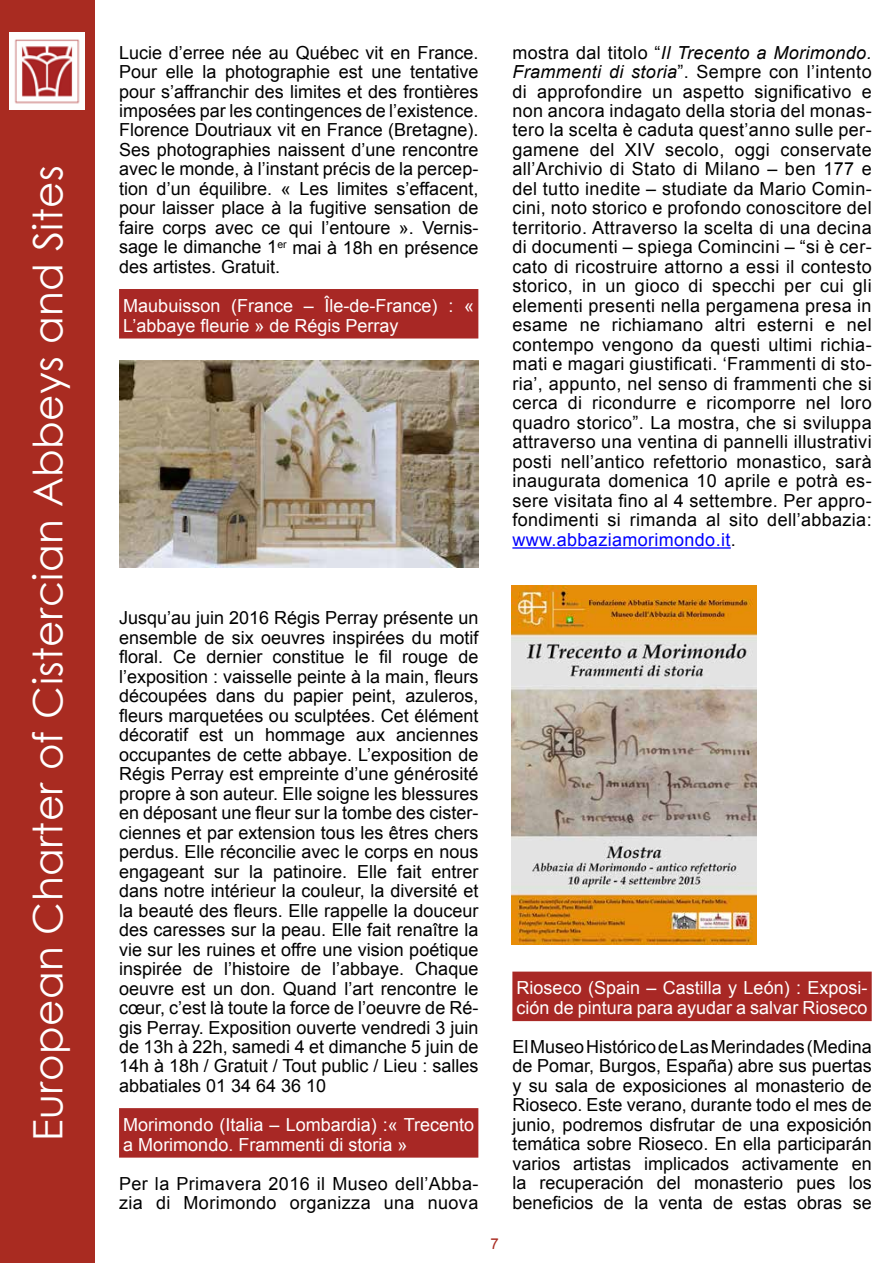
<style>
.page{position:relative;width:893px;height:1263px;background:#fff}
.page>*{position:absolute;margin:0;border:0;box-sizing:border-box;transform-origin:0 0}
.t1{font:40.5px "Century Gothic";letter-spacing:.01em;color:#fff}
.t2{font:18px/19.5px "Arial";color:#000;text-align:justify}
.t3{font:18px/19.5px "Arial";color:#fff}
.t4{font:18px/19.5px "Arial";letter-spacing:.02em;color:#000}
.t5{font:15px "Arial";color:#a92b21}
.s1{font-style:italic}
.s2{color:#00f}
</style>
<div class="page">
<div style="left:0;top:0;width:95px;height:1263px;background:#a92b21"></div>
<img style="left:10px;top:33px;width:75px;height:76px">
<div style="left:119px;top:289px;width:359px;height:49px;background:#a82825"></div>
<div style="left:119px;top:1108px;width:359px;height:49px;background:#a82825"></div>
<hr style="left:512px;top:547px;width:219px;height:2px;background:#00f">
<div style="left:512px;top:971px;width:360px;height:50px;background:#a82825"></div>
<img style="left:120px;top:361px;width:358px;height:206px">
<img style="left:512px;top:585px;width:245px;height:360px">
<h1 class="t1" style="left:20px;top:1141px;width:977px;rotate:-90deg">European Charter of Cistercian Abbeys and Sites</h1>
<p class="t2" style="left:119px;top:43px;width:361px">Lucie d’erree née au Québec vit en France.<br>Pour elle la photographie est une tentative pour s’affranchir des limites et des frontières imposées par les contingences de l’existence.<br>Florence Doutriaux vit en France (Bretagne).<br>Ses photographies naissent d’une rencontre avec le monde, à l’instant précis de la percep&shy;tion d’un équilibre. « Les limites s’effacent, pour laisser place à la fugitive sensation de faire corps avec ce qui l’entoure ». Vernis&shy;sage le dimanche 1<sup>er</sup> mai à 18h en présence des artistes. Gratuit.</p>
<p class="t3" style="left:123px;top:296px;width:352px">Maubuisson (France – Île-de-France) : «<br>L’abbaye fleurie » de Régis Perray</p>
<p class="t2" style="left:512px;top:43px;width:361px">mostra dal titolo “<span class="s1">Il Trecento a Morimondo.<br>Frammenti di storia</span>”. Sempre con l’intento di approfondire un aspetto significativo e non ancora indagato della storia del monas&shy;tero la scelta è caduta quest’anno sulle per&shy;gamene del XIV secolo, oggi conservate all’Archivio di Stato di Milano – ben 177 e del tutto inedite – studiate da Mario Comin&shy;cini, noto storico e profondo conoscitore del territorio. Attraverso la scelta di una decina di documenti – spiega Comincini – “si è cer&shy;cato di ricostruire attorno a essi il contesto storico, in un gioco di specchi per cui gli elementi presenti nella pergamena presa in esame ne richiamano altri esterni e nel contempo vengono da questi ultimi richia&shy;mati e magari giustificati. ‘Frammenti di sto&shy;ria’, appunto, nel senso di frammenti che si cerca di ricondurre e ricomporre nel loro quadro storico”. La mostra, che si sviluppa attraverso una ventina di pannelli illustrativi posti nell’antico refettorio monastico, sarà inaugurata domenica 10 aprile e potrà es&shy;sere visitata fino al 4 settembre. Per appro&shy;fondimenti si rimanda al sito dell’abbazia: <span class="s2">www.abbaziamorimondo.it</span>.</p>
<p class="t2" style="left:119px;top:608px;width:361px">Jusqu’au juin 2016 Régis Perray présente un ensemble de six oeuvres inspirées du motif floral. Ce dernier constitue le fil rouge de l’exposition : vaisselle peinte à la main, fleurs découpées dans du papier peint, azuleros, fleurs marquetées ou sculptées. Cet élément décoratif est un hommage aux anciennes occupantes de cette abbaye. L’exposition de Régis Perray est empreinte d’une générosité propre à son auteur. Elle soigne les blessures en déposant une fleur sur la tombe des cister&shy;ciennes et par extension tous les êtres chers perdus. Elle réconcilie avec le corps en nous engageant sur la patinoire. Elle fait entrer dans notre intérieur la couleur, la diversité et la beauté des fleurs. Elle rappelle la douceur des caresses sur la peau. Elle fait renaître la vie sur les ruines et offre une vision poétique inspirée de l’histoire de l’abbaye. Chaque oeuvre est un don. Quand l’art rencontre le cœur, c’est là toute la force de l’oeuvre de Ré&shy;gis Perray. Exposition ouverte vendredi 3 juin de 13h à 22h, samedi 4 et dimanche 5 juin de 14h à 18h / Gratuit / Tout public / Lieu : salles abbatiales 01 34 64 36 10</p>
<p class="t3" style="left:123px;top:1115px;width:352px">Morimondo (Italia – Lombardia) :« Trecento a Morimondo. Frammenti di storia »</p>
<p class="t4" style="left:119px;top:1173px;width:361px">Per la Primavera 2016 il Museo dell’Abba&shy;zia di Morimondo organizza una nuova</p>
<p class="t5" style="left:490px;top:1233px;width:10px">7</p>
<p class="t3" style="left:517px;top:978px;width:352px">Rioseco (Spain – Castilla y León) : Exposi&shy;ción de pintura para ayudar a salvar Rioseco</p>
<p class="t2" style="left:512px;top:1037px;width:361px">El Museo Histórico de Las Merindades(Medina de Pomar, Burgos, España) abre sus puertas y su sala de exposiciones al monasterio de Rioseco. Este verano, durante todo el mes de junio, podremos disfrutar de una exposición temática sobre Rioseco. En ella participarán varios artistas implicados activamente en la recuperación del monasterio pues los beneficios de la venta de estas obras se</p>
</div>
